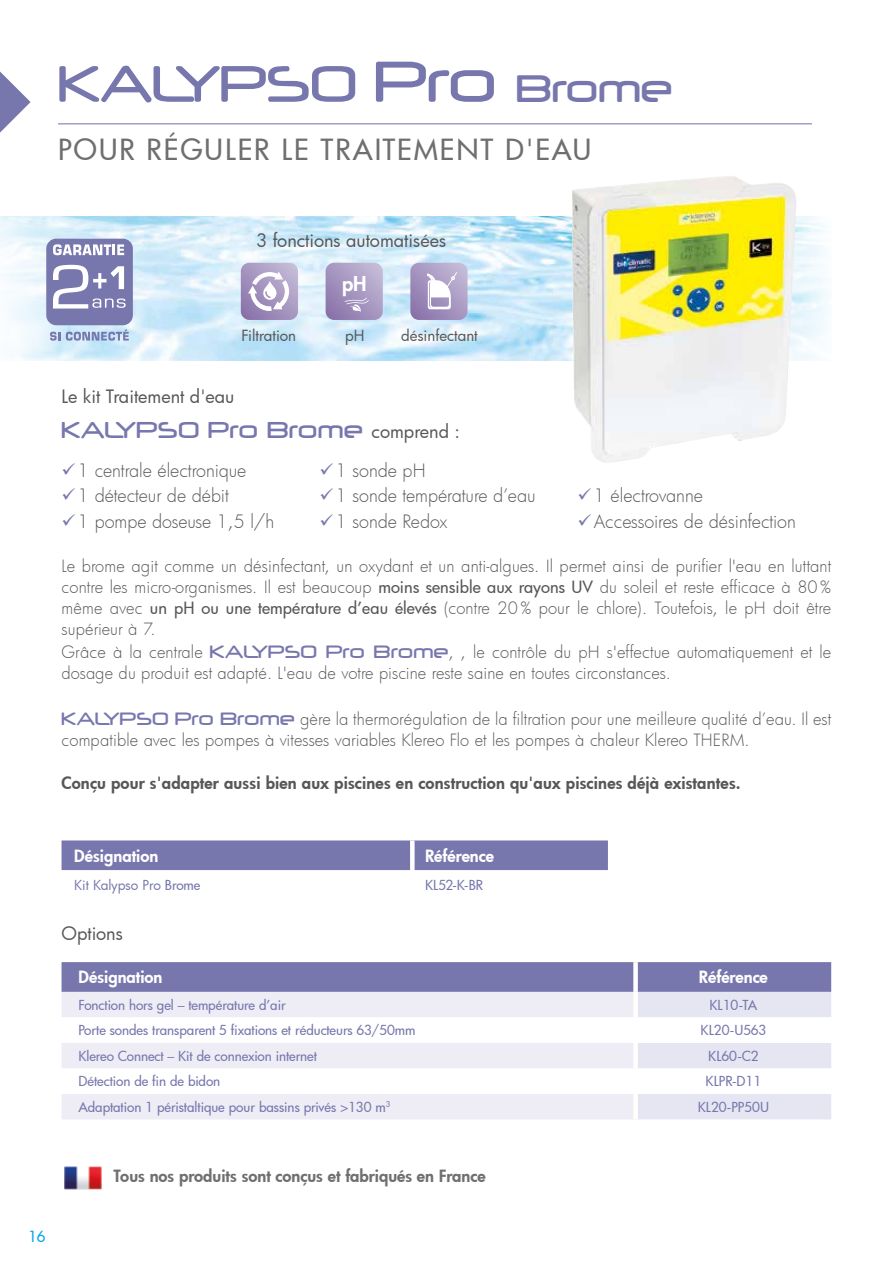
<style>
.page{position:relative;width:893px;height:1263px;background:#fff}
.page>*{position:absolute;margin:0;border:0;box-sizing:border-box;transform-origin:0 0}
.t1{font:60px "Neuropol";color:#7777ae}
.t2{font:500 28.5px "Futura";letter-spacing:.06em;color:#706f6f}
.t3{font:27px "Neuropol";letter-spacing:.02em;color:#7777ae}
.t4{font:800 19.95px "Futura";color:#fff}
.t5{font:300 18px "Futura";color:#575756}
.t6{font:18px "Futura";letter-spacing:-.005em;color:#575756}
.t7{font:300 16.5px/21px "Futura";letter-spacing:.005em;color:#575756}
.t8{font:800 16.5px "Futura";letter-spacing:.01em;color:#575756}
.t9{font:800 16.5px "Futura";color:#706f6f}
.t10{font:800 16.5px "Futura";color:#fff}
.t11{font:15px "Futura";color:#575756}
.t12{font:500 15px "Futura";color:#00a6e7}
.t13{font:500 13.5px "Futura";letter-spacing:-.005em;color:#7777ae}
.t14{font:13.5px "Futura";letter-spacing:-.015em;color:#7777ae}
.s1{font-size:67.5px}
.s2{font-size:45px}
.s3{font-family:"Futura";font-size:18px;color:#575756}
.s4{color:#7777ae}
.s5{font-weight:500}
.s6{font-family:"Neuropol";font-weight:400;font-size:21px;color:#7777ae}
</style>
<div class="page">
<img style="left:0;top:217px;width:830px;height:143px">
<svg style="left:0;top:71px;width:31px;height:62px"></svg>
<div style="left:46px;top:239px;width:87px;height:86px;background:#7777ae;border-radius:10px"></div>
<svg style="left:50px;top:332px;width:10px;height:9px"></svg>
<svg style="left:66px;top:329px;width:63px;height:12px"></svg>
<svg style="left:53px;top:244px;width:71px;height:11px"></svg>
<svg style="left:53px;top:265px;width:73px;height:43px"></svg>
<hr style="left:58px;top:123px;width:754px;height:1px;background:#7777ae">
<img style="left:571px;top:176px;width:227px;height:287px">
<svg style="left:62px;top:962px;width:769px;height:157px;background:#c0c0da"></svg>
<svg style="left:62px;top:1017px;width:769px;height:77px"></svg>
<div style="left:633px;top:962px;width:5px;height:30px;background:#fff"></div>
<div style="left:633px;top:992px;width:5px;height:25px;background:#fff"></div>
<div style="left:633px;top:1043px;width:5px;height:25px;background:#fff"></div>
<div style="left:633px;top:1094px;width:5px;height:25px;background:#fff"></div>
<hr style="left:829px;top:1017px;width:4px;height:26px;background:#fff">
<hr style="left:829px;top:1068px;width:4px;height:26px;background:#fff">
<div style="left:62px;top:840px;width:546px;height:31px;background:#7777ae"></div>
<div style="left:410px;top:840px;width:5px;height:30px;background:#fff"></div>
<div style="left:410px;top:870px;width:5px;height:30px;background:#fff"></div>
<svg style="left:410px;top:263px;width:58px;height:57px;background:#b4a8cb"></svg>
<svg style="left:241px;top:263px;width:57px;height:57px"></svg>
<svg style="left:326px;top:263px;width:57px;height:57px;background:#a99bc2"></svg>
<img style="left:64px;top:1166px;width:38px;height:24px">
<h1 class="t1" style="left:58px;top:52px;width:615px">KALYPSO <span class="s1">Pro</span> <span class="s2">Brome</span></h1>
<h2 class="t2" style="left:58px;top:130px;width:535px">POUR RÉGULER LE TRAITEMENT D'EAU</h2>
<p class="t6" style="left:256px;top:228px;width:192px">3 fonctions automatisées</p>
<p class="t4" style="left:342px;top:270px;width:26px">pH</p>
<p class="t11" style="left:242px;top:325px;width:56px">Filtration</p>
<p class="t11" style="left:345px;top:325px;width:21px">pH</p>
<p class="t11" style="left:401px;top:325px;width:78px">désinfectant</p>
<p class="t6" style="left:62px;top:384px;width:174px">Le kit Traitement d'eau</p>
<h3 class="t3" style="left:62px;top:416px;width:400px">KALYPSO Pro Brome <span class="s3">comprend :</span></h3>
<p class="t5" style="left:62px;top:458px;width:186px"><span class="s4">✓</span>1 centrale électronique</p>
<p class="t5" style="left:62px;top:483px;width:169px"><span class="s4">✓</span>1 détecteur de débit</p>
<p class="t5" style="left:62px;top:509px;width:214px"><span class="s4">✓</span>1 pompe doseuse 1,5 l/h</p>
<p class="t5" style="left:319px;top:458px;width:108px"><span class="s4">✓</span>1 sonde pH</p>
<p class="t5" style="left:319px;top:484px;width:218px"><span class="s4">✓</span>1 sonde température d’eau</p>
<p class="t5" style="left:319px;top:509px;width:130px"><span class="s4">✓</span>1 sonde Redox</p>
<p class="t5" style="left:577px;top:484px;width:127px"><span class="s4">✓</span>1 électrovanne</p>
<p class="t5" style="left:577px;top:509px;width:220px"><span class="s4">✓</span>Accessoires de désinfection</p>
<p class="t7" style="left:62px;top:555px;width:771px;text-align:justify">Le brome agit comme un désinfectant, un oxydant et un anti-algues. Il permet ainsi de purifier l'eau en luttant contre les micro-organismes. Il est beaucoup <span class="s5">moins sensible aux rayons UV</span> du soleil et reste efficace à 80% même avec <span class="s5">un pH ou une température d’eau élevés</span> (contre 20% pour le chlore). Toutefois, le pH doit être supérieur à 7.</p>
<p class="t7" style="left:62px;top:641px;width:771px">Grâce à la centrale <span class="s6">KALYPSO Pro Brome</span>, , le contrôle du pH s'effectue automatiquement et le dosage du produit est adapté. L'eau de votre piscine reste saine en toutes circonstances.</p>
<p class="t7" style="left:62px;top:708px;width:771px"><span class="s6">KALYPSO Pro Brome</span> gère la thermorégulation de la filtration pour une meilleure qualité d’eau. Il est compatible avec les pompes à vitesses variables Klereo Flo et les pompes à chaleur Klereo THERM.</p>
<p class="t8" style="left:62px;top:772px;width:680px">Conçu pour s'adapter aussi bien aux piscines en construction qu'aux piscines déjà existantes.</p>
<p class="t10" style="left:74px;top:844px;width:86px">Désignation</p>
<p class="t10" style="left:425px;top:844px;width:70px">Référence</p>
<p class="t14" style="left:74px;top:876px;width:128px">Kit Kalypso Pro <span class="s5">Brome</span></p>
<p class="t13" style="left:425px;top:876px;width:60px">KL52-K-BR</p>
<p class="t6" style="left:62px;top:921px;width:63px">Options</p>
<p class="t10" style="left:79px;top:966px;width:86px">Désignation</p>
<p class="t10" style="left:699px;top:966px;width:70px">Référence</p>
<p class="t13" style="left:79px;top:996px;width:209px">Fonction hors gel – température d’air</p>
<p class="t13" style="left:709px;top:996px;width:49px">KL10-TA</p>
<p class="t13" style="left:79px;top:1021px;width:339px">Porte sondes transparent 5 fixations et réducteurs 63/50mm</p>
<p class="t13" style="left:701px;top:1021px;width:67px">KL20-U563</p>
<p class="t13" style="left:79px;top:1047px;width:240px">Klereo Connect – Kit de connexion internet</p>
<p class="t13" style="left:708px;top:1047px;width:52px">KL60-C2</p>
<p class="t13" style="left:79px;top:1072px;width:143px">Détection de fin de bidon</p>
<p class="t13" style="left:706px;top:1072px;width:57px">KLPR-D11</p>
<p class="t13" style="left:79px;top:1098px;width:313px">Adaptation 1 péristaltique pour bassins privés &gt;130 m<sup>3</sup></p>
<p class="t13" style="left:698px;top:1098px;width:73px">KL20-PP50U</p>
<p class="t12" style="left:28px;top:1226px;width:19px">16</p>
<p class="t9" style="left:114px;top:1164px;width:373px">Tous nos produits sont conçus et fabriqués en France</p>
</div>
